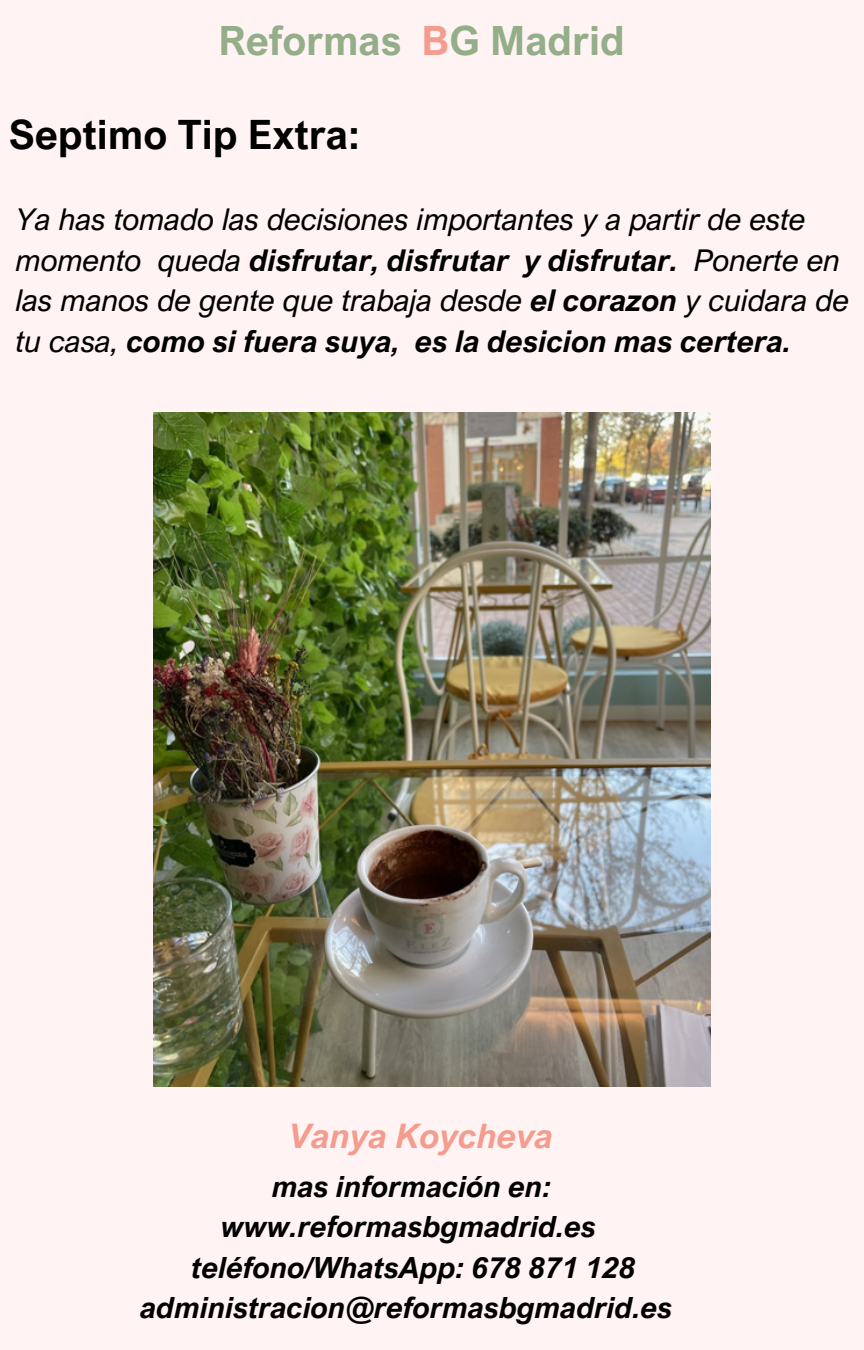
<style>
.page{position:relative;width:864px;height:1350px;background:#fff3f3}
.page>*{position:absolute;margin:0;border:0;box-sizing:border-box;transform-origin:0 0}
.t1{font:700 40.5px "Arial Nova";color:#000}
.t2{font:700 40.27px "Arial Nova";color:#94ae89}
.t3{font:italic 700 33.75px "Arial Nova";color:#f49c8e}
.t4{font:italic 29.93px/40.5px "Arial Nova";color:#000}
.t5{font:italic 700 29.25px/40.5px "Arial Nova";color:#000;text-align:center}
.s1{color:#f49c8e}
.s2{font-weight:700}
</style>
<div class="page">
<img style="left:154px;top:413px;width:557px;height:673px">
<h2 class="t2" style="left:219px;top:15px;width:408px">Reformas <span class="s1">B</span>G Madrid</h2>
<h1 class="t1" style="left:9px;top:110px;width:353px">Septimo Tip Extra:</h1>
<p class="t4" style="left:16px;top:199px;width:835px">Ya has tomado las decisiones importantes y a partir de este momento queda <span class="s2">disfrutar, disfrutar y disfrutar.</span> Ponerte en las manos de gente que trabaja desde <span class="s2">el corazon</span> y cuidara de tu casa, <span class="s2">como si fuera suya, es la desicion mas certera.</span></p>
<p class="t3" style="left:290px;top:1115px;width:266px">Vanya Koycheva</p>
<p class="t5" style="left:141px;top:1165px;width:534px">mas información en: www.reformasbgmadrid.es teléfono/WhatsApp: 678 871 128 administracion@reformasbgmadrid.es</p>
</div>
